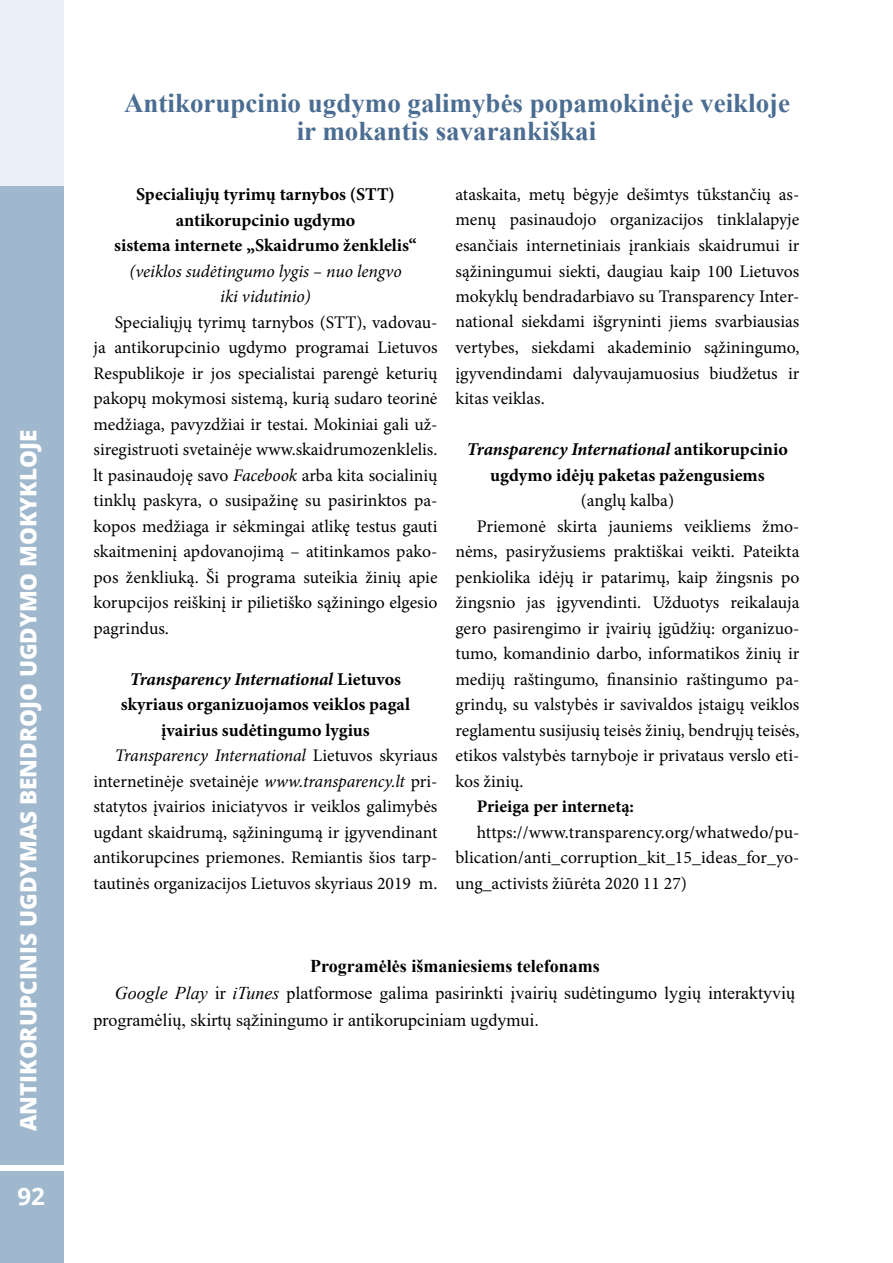
<style>
.page{position:relative;width:893px;height:1263px;background:#fff}
.page>*{position:absolute;margin:0;border:0;box-sizing:border-box;transform-origin:0 0}
.t1{font:700 27px/28.5px "Times New Roman";color:#4b6d92}
.t2{font:700 24px "Open Sans";color:#fff}
.t3{font:800 22.5px "Open Sans";color:#fff}
.t4{font:700 18px/25.5px "Minion Pro";color:#000;text-align:center}
.t5{font:18px "Times New Roman";color:#000}
.t6{font:700 18px "Times New Roman";color:#000}
.t7{font:17.7px/25.5px "Minion Pro";color:#000;text-align:justify}
.t8{font:italic 17.7px/25.5px "Minion Pro";letter-spacing:-.005em;color:#000;text-align:center}
.t9{font:700 17.7px "Minion Pro";color:#000}
.s1{font-style:italic}
</style>
<div class="page">
<div style="left:0;top:0;width:64px;height:1263px;background:#a0b8cd"></div>
<div style="left:0;top:1165px;width:79px;height:6px;background:#fff"></div>
<div style="left:0;top:0;width:64px;height:185px;background:#ebeffa"></div>
<p class="t3" style="left:11px;top:1131px;width:703px;rotate:-90deg">ANTIKORUPCINIS UGDYMAS BENDROJO UGDYMO MOKYKLOJE</p>
<h2 class="t2" style="left:17px;top:1179px;width:29px">92</h2>
<h1 class="t1" style="left:297px;top:88px;width:495px;text-indent:-173px">Antikorupcinio ugdymo galimybės popamokinėje veikloje ir mokantis savarankiškai</h1>
<p class="t4" style="left:114px;top:181px;width:304px">Specialiųjų tyrimų tarnybos (STT) antikorupcinio ugdymo<br>sistema internete „Skaidrumo ženklelis“</p>
<p class="t8" style="left:129px;top:258px;width:274px">(veiklos sudėtingumo lygis – nuo lengvo iki vidutinio)</p>
<p class="t7" style="left:94px;top:309px;width:345px;text-indent:21px">Specialiųjų tyrimų tarnybos (STT), vadovau&shy;ja antikorupcinio ugdymo programai Lietuvos Respublikoje ir jos specialistai parengė keturių pakopų mokymosi sistemą, kurią sudaro teorinė medžiaga, pavyzdžiai ir testai. Mokiniai gali už&shy;siregistruoti svetainėje www.skaidrumozenklelis. lt pasinaudoję savo <span class="s1">Facebook</span> arba kita socialinių tinklų paskyra, o susipažinę su pasirinktos pa&shy;kopos medžiaga ir sėkmingai atlikę testus gauti skaitmeninį apdovanojimą – atitinkamos pako&shy;pos ženkliuką. Ši programa suteikia žinių apie korupcijos reiškinį ir pilietiško sąžiningo elgesio pagrindus.</p>
<p class="t4" style="left:121px;top:666px;width:291px"><span class="s1">Transparency International</span> Lietuvos skyriaus organizuojamos veiklos pagal įvairius sudėtingumo lygius</p>
<p class="t7" style="left:94px;top:743px;width:345px;text-indent:21px"><span class="s1">Transparency International</span> Lietuvos skyriaus internetinėje svetainėje <span class="s1">www.transparency.lt</span> pri&shy;statytos įvairios iniciatyvos ir veiklos galimybės ugdant skaidrumą, sąžiningumą ir įgyvendinant antikorupcines priemones. Remiantis šios tarp&shy;tautinės organizacijos Lietuvos skyriaus 2019 m.</p>
<p class="t7" style="left:455px;top:182px;width:345px">ataskaita, metų bėgyje dešimtys tūkstančių as&shy;menų pasinaudojo organizacijos tinklalapyje esančiais internetiniais įrankiais skaidrumui ir sąžiningumui siekti, daugiau kaip 100 Lietuvos mokyklų bendradarbiavo su Transparency Inter&shy;national siekdami išgryninti jiems svarbiausias vertybes, siekdami akademinio sąžiningumo, įgyvendindami dalyvaujamuosius biudžetus ir kitas veiklas.</p>
<p class="t4" style="left:467px;top:436px;width:323px"><span class="s1">Transparency International</span> antikorupcinio ugdymo idėjų paketas pažengusiems</p>
<p class="t7" style="left:581px;top:488px;width:95px">(anglų kalba)</p>
<p class="t7" style="left:477px;top:513px;width:324px">Priemonė skirta jauniems veikliems žmo-</p>
<p class="t7" style="left:455px;top:539px;width:345px">nėms, pasiryžusiems praktiškai veikti. Pateikta</p>
<p class="t7" style="left:455px;top:564px;width:345px">penkiolika idėjų ir patarimų, kaip žingsnis po</p>
<p class="t7" style="left:455px;top:590px;width:345px">žingsnio jas įgyvendinti. Užduotys reikalauja</p>
<p class="t7" style="left:455px;top:615px;width:345px">gero pasirengimo ir įvairių įgūdžių: organizuo-</p>
<p class="t7" style="left:455px;top:641px;width:345px">tumo, komandinio darbo, informatikos žinių ir</p>
<p class="t7" style="left:455px;top:666px;width:345px">medijų raštingumo, finansinio raštingumo pa-</p>
<p class="t7" style="left:455px;top:692px;width:345px">grindų, su valstybės ir savivaldos įstaigų veiklos</p>
<p class="t7" style="left:455px;top:717px;width:345px">reglamentu susijusių teisės žinių, bendrųjų teisės,</p>
<p class="t7" style="left:455px;top:743px;width:345px">etikos valstybės tarnyboje ir privataus verslo eti-</p>
<p class="t7" style="left:455px;top:768px;width:69px">kos žinių.</p>
<p class="t9" style="left:477px;top:794px;width:159px">Prieiga per internetą:</p>
<p class="t7" style="left:455px;top:819px;width:345px;text-indent:21px">https://www.transparency.org/whatwedo/pu&shy;blication/anti_corruption_kit_15_ideas_for_yo&shy;ung_activists žiūrėta 2020 11 27)</p>
<p class="t6" style="left:310px;top:952px;width:291px">Programėlės išmaniesiems telefonams</p>
<p class="t5" style="left:115px;top:980px;width:682px"><span class="s1">Google Play</span> ir <span class="s1">iTunes</span> platformose galima pasirinkti įvairių sudėtingumo lygių interaktyvių</p>
<p class="t5" style="left:94px;top:1007px;width:447px">programėlių, skirtų sąžiningumo ir antikorupciniam ugdymui.</p>
</div>
